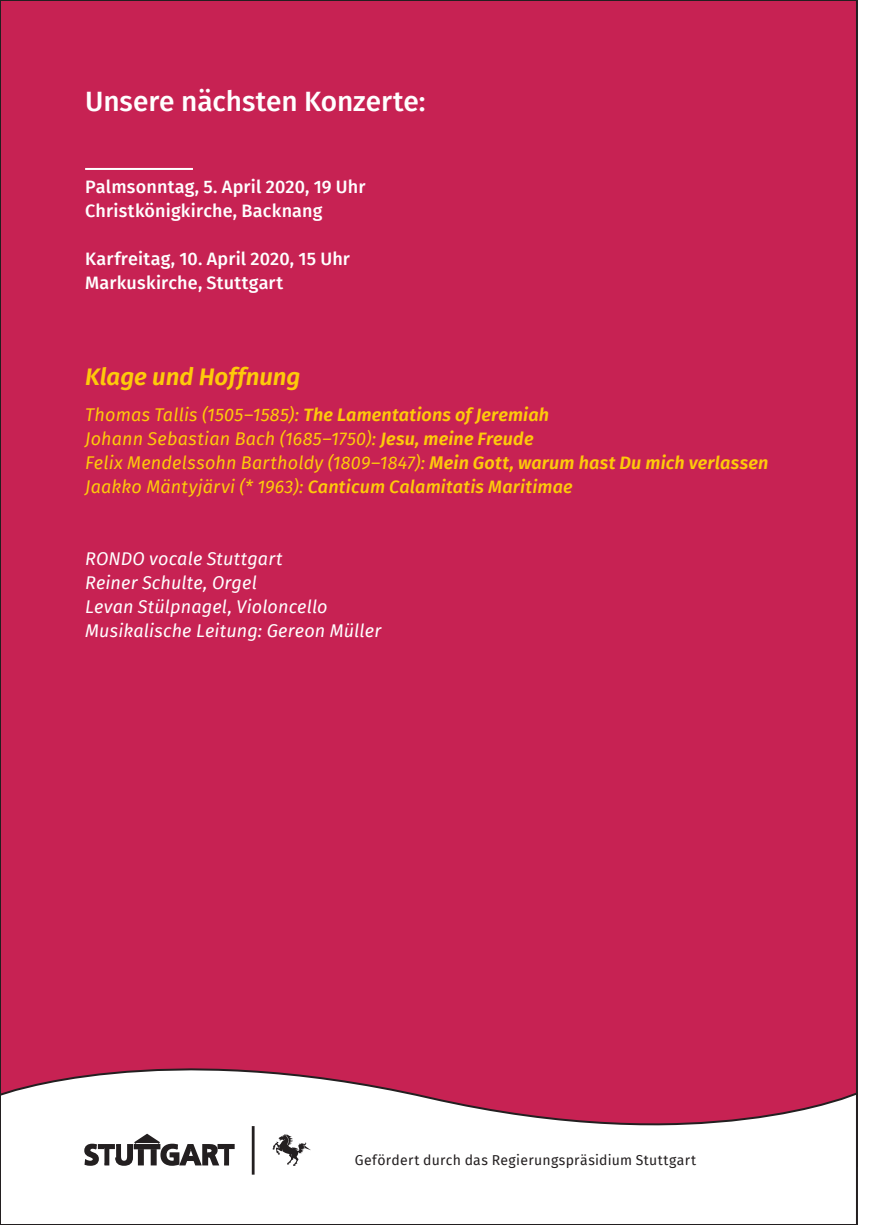
<style>
.page{position:relative;width:874px;height:1225px;background:#fff}
.page>*{position:absolute;margin:0;border:0;box-sizing:border-box;transform-origin:0 0}
.t1{font:500 28px "Fira Sans";letter-spacing:-.005em;color:#fff}
.t2{font:italic 600 24px "Fira Sans";letter-spacing:-.005em;color:#feca0a}
.t3{font:italic 18px/24px "Fira Sans";letter-spacing:.01em;color:#feca0a}
.t4{font:500 18px/24px "Fira Sans";letter-spacing:.01em;color:#fff}
.t5{font:italic 18px/24px "Fira Sans";letter-spacing:.01em;color:#fff}
.t6{font:14px "Fira Sans";letter-spacing:.02em;color:#231f20}
.s1{font-weight:600}
.s2{font-weight:500}
</style>
<div class="page">
<div style="left:0;top:0;width:856px;height:1166px;background:#c72253"></div>
<svg style="left:0;top:1033px;width:858px;height:192px"></svg>
<svg style="left:83px;top:1132px;width:152px;height:34px"></svg>
<svg style="left:272px;top:1133px;width:34px;height:32px"></svg>
<div style="left:252px;top:1126px;width:2px;height:48px;border:2px solid #231f20"></div>
<hr style="left:85px;top:168px;width:108px;height:2px;background:#fff">
<h1 class="t1" style="left:85px;top:79px;width:341px">Unsere nächsten Konzerte:</h1>
<p class="t4" style="left:85px;top:173px;width:282px">Palmsonntag, 5. April 2020, 19 Uhr<br>Christkönigkirche, Backnang</p>
<p class="t4" style="left:85px;top:245px;width:266px">Karfreitag, 10. April 2020, 15 Uhr<br>Markuskirche, Stuttgart</p>
<h2 class="t2" style="left:85px;top:357px;width:217px">Klage und Hoffnung</h2>
<p class="t3" style="left:85px;top:402px;width:684px">Thomas Tallis (1505–1585): <span class="s1">The Lamentations of Jeremiah<br></span>Johann Sebastian Bach (1685–1750): <span class="s1">Jesu, meine Freude<br></span>Felix Mendelssohn Bartholdy (1809–1847): <span class="s1">Mein Gott, warum hast Du mich verlassen </span>Jaakko Mäntyjärvi (* 1963): <span class="s2">Canticum Calamitatis Maritimae</span></p>
<p class="t5" style="left:85px;top:546px;width:297px">RONDO vocale Stuttgart<br>Reiner Schulte, Orgel<br>Levan Stülpnagel, Violoncello<br>Musikalische Leitung: Gereon Müller</p>
<p class="t6" style="left:354px;top:1150px;width:342px">Gefördert durch das Regierungs-präsidium Stuttgart</p>
</div>
